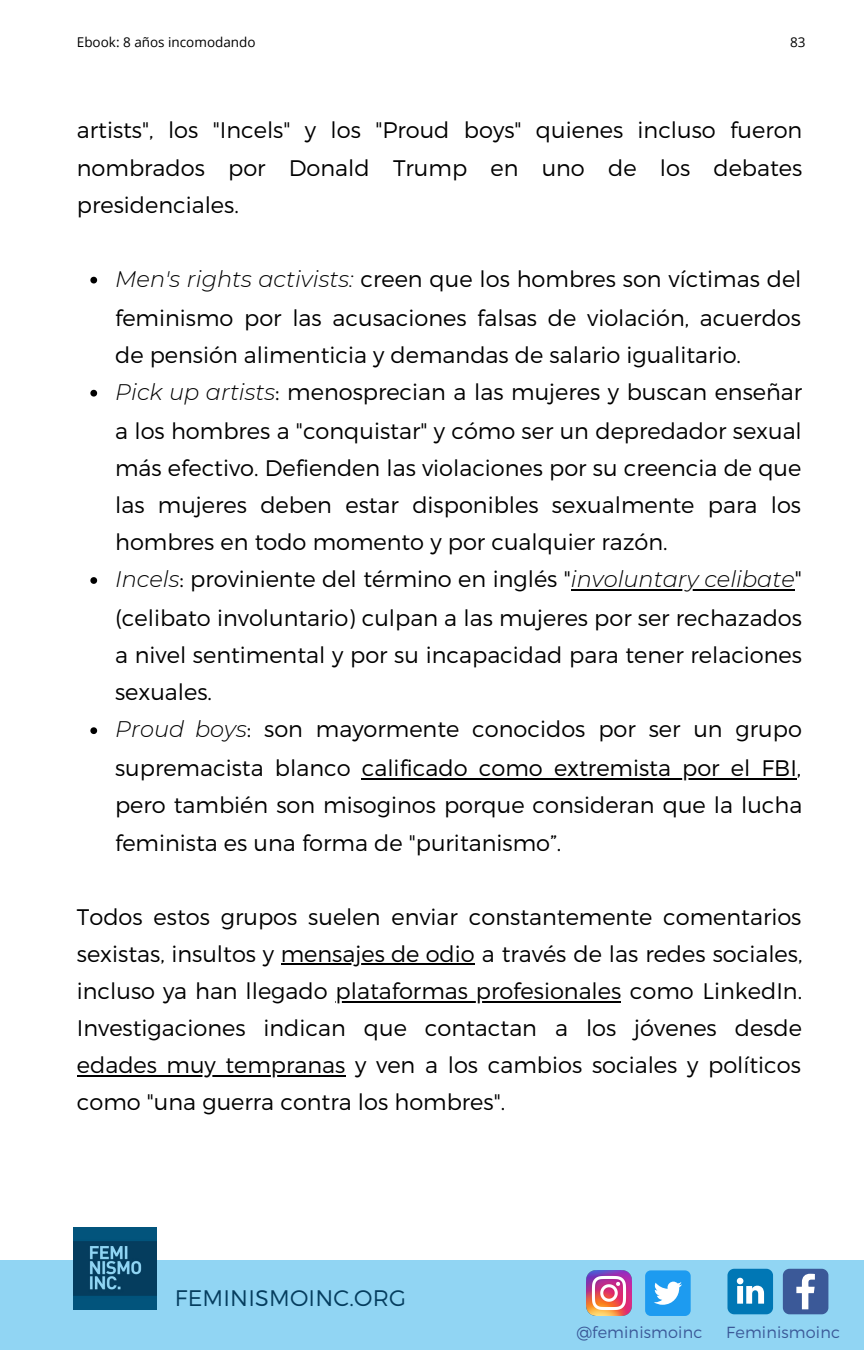
<style>
.page{position:relative;width:864px;height:1350px;background:#fff}
.page>*{position:absolute;margin:0;border:0;box-sizing:border-box;transform-origin:0 0}
.t1{font:300 22.5px/37.6px "Montserrat";color:#000;text-align:justify}
.t2{font:300 22.5px "Montserrat";letter-spacing:.01em;color:#053d5e}
.t3{font:300 15.97px "Montserrat";letter-spacing:.01em;color:#3b5998}
.t4{font:13.5px "Open Sans";color:#000}
.s1{font-style:italic}
</style>
<div class="page">
<div style="left:0;top:1260px;width:864px;height:90px;background:#91d5f3"></div>
<img style="left:73px;top:1227px;width:83px;height:83px">
<img style="left:586px;top:1270px;width:46px;height:46px">
<div style="left:645px;top:1270px;width:46px;height:46px;background:#1d9bf0;border-radius:6px"></div>
<svg style="left:654px;top:1282px;width:28px;height:23px"></svg>
<svg style="left:783px;top:1269px;width:45px;height:45px;background:#5c75aa"></svg>
<svg style="left:727px;top:1269px;width:46px;height:45px;background:#3091c3"></svg>
<svg style="left:90px;top:277px;width:7px;height:7px"></svg>
<svg style="left:90px;top:390px;width:7px;height:7px"></svg>
<svg style="left:90px;top:577px;width:7px;height:7px"></svg>
<hr style="left:571px;top:589px;width:224px;height:2px;background:#000">
<svg style="left:90px;top:727px;width:7px;height:7px"></svg>
<hr style="left:362px;top:778px;width:435px;height:2px;background:#000">
<hr style="left:281px;top:964px;width:194px;height:1px;background:#000">
<hr style="left:336px;top:1001px;width:285px;height:1px;background:#000">
<hr style="left:77px;top:1075px;width:268px;height:2px;background:#000">
<p class="t4" style="left:77px;top:33px;width:180px">Ebook: 8 años incomodando</p>
<p class="t4" style="left:790px;top:33px;width:17px">83</p>
<p class="t1" style="left:77px;top:111px;width:727px">artists", los "Incels" y los "Proud boys" quienes incluso fueron nombrados por Donald Trump en uno de los debates presidenciales.</p>
<p class="t1" style="left:115px;top:259px;width:689px;text-align:left"><span class="s1">Men's rights activists:</span> creen que los hombres son víctimas del feminismo por las acusaciones falsas de violación, acuerdos de pensión alimenticia y demandas de salario igualitario.<br><span class="s1">Pick up artists</span>: menosprecian a las mujeres y buscan enseñar a los hombres a "conquistar" y cómo ser un depredador sexual más efectivo. Defienden las violaciones por su creencia de que las mujeres deben estar disponibles sexualmente para los hombres en todo momento y por cualquier razón.<br><span class="s1">Incels</span>: proviniente del término en inglés "<span class="s1">involuntary celibate</span>" (celibato involuntario) culpan a las mujeres por ser rechazados a nivel sentimental y por su incapacidad para tener relaciones sexuales.<br><span class="s1">Proud boys</span>: son mayormente conocidos por ser un grupo supremacista blanco calificado como extremista por el FBI, pero también son misoginos porque consideran que la lucha feminista es una forma de "puritanismo”.</p>
<p class="t1" style="left:77px;top:897px;width:727px">Todos estos grupos suelen enviar constantemente comentarios sexistas, insultos y mensajes de odio a través de las redes sociales, incluso ya han llegado plataformas profesionales como LinkedIn.<br>Investigaciones indican que contactan a los jóvenes desde edades muy tempranas y ven a los cambios sociales y políticos como "una guerra contra los hombres".</p>
<p class="t2" style="left:175px;top:1283px;width:233px">FEMINISMOINC.ORG</p>
<p class="t3" style="left:576px;top:1322px;width:128px">@feminismoinc</p>
<p class="t3" style="left:726px;top:1322px;width:115px">Feminismoinc</p>
</div>
